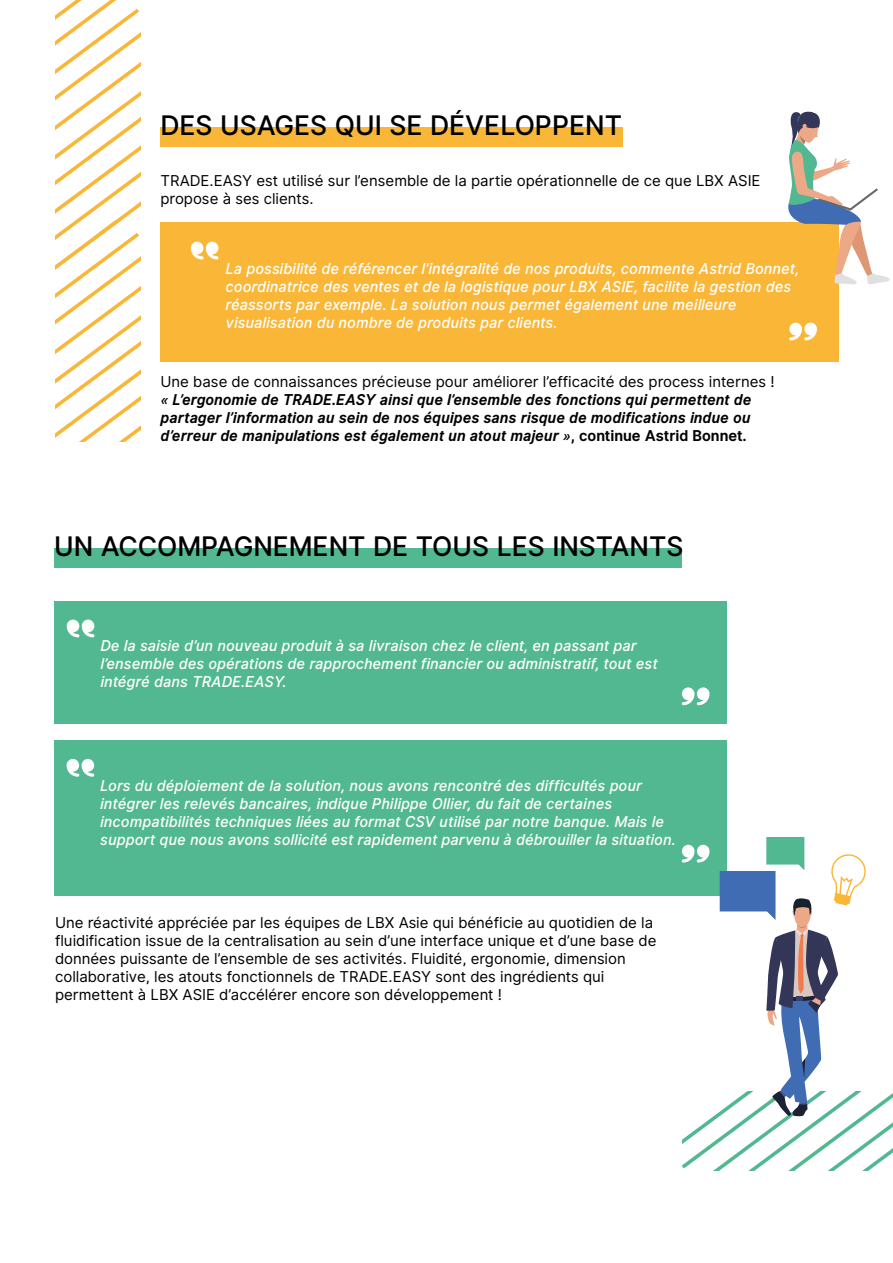
<style>
.page{position:relative;width:893px;height:1263px;background:#fff}
.page>*{position:absolute;margin:0;border:0;box-sizing:border-box;transform-origin:0 0}
.t1{font:500 27px "Inter UI";color:#000}
.t2{font:italic 500 15px/18px "Inter UI";color:#fff}
.t3{font:15px/18px "Inter UI";color:#000}
.t4{font:italic 700 15px/18px "Inter UI";color:#000;text-align:justify}
.s1{font-style:normal}
</style>
<div class="page">
<div style="left:160px;top:127px;width:463px;height:19px;background:#fab637"></div>
<div style="left:161px;top:223px;width:678px;height:139px;background:#fab637"></div>
<svg style="left:789px;top:323px;width:28px;height:17px"></svg>
<svg style="left:191px;top:242px;width:28px;height:17px"></svg>
<svg style="left:55px;top:0;width:85px;height:441px"></svg>
<div style="left:54px;top:549px;width:628px;height:19px;background:#52b891"></div>
<div style="left:54px;top:601px;width:673px;height:122px;background:#52b891"></div>
<div style="left:54px;top:740px;width:673px;height:155px;background:#52b891"></div>
<svg style="left:682px;top:687px;width:27px;height:18px"></svg>
<svg style="left:67px;top:620px;width:27px;height:17px"></svg>
<svg style="left:67px;top:759px;width:27px;height:18px"></svg>
<svg style="left:786px;top:111px;width:104px;height:174px"></svg>
<svg style="left:682px;top:837px;width:211px;height:333px"></svg>
<h1 class="t1" style="left:161px;top:106px;width:463px">DES USAGES QUI SE DÉVELOPPENT</h1>
<p class="t3" style="left:161px;top:172px;width:601px">TRADE.EASY est utilisé sur l’ensemble de la partie opérationnelle de ce que LBX ASIE propose à ses clients.</p>
<p class="t2" style="left:226px;top:260px;width:575px">La possibilité de référencer l’intégralité de nos produits, commente Astrid Bonnet, coordinatrice des ventes et de la logistique pour LBX ASIE, facilite la gestion des réassorts par exemple. La solution nous permet également une meilleure visualisation du nombre de produits par clients.</p>
<p class="t3" style="left:161px;top:373px;width:616px">Une base de connaissances précieuse pour améliorer l’efficacité des process internes !</p>
<p class="t4" style="left:161px;top:391px;width:592px">« L’ergonomie de TRADE.EASY ainsi que l’ensemble des fonctions qui permettent de partager l’information au sein de nos équipes sans risque de modifications indue ou d’erreur de manipulations est également un atout majeur »<span class="s1">, continue Astrid Bonnet.</span></p>
<h1 class="t1" style="left:54px;top:527px;width:631px">UN ACCOMPAGNEMENT DE TOUS LES INSTANTS</h1>
<p class="t2" style="left:100px;top:637px;width:559px">De la saisie d’un nouveau produit à sa livraison chez le client, en passant par l’ensemble des opérations de rapprochement financier ou administratif, tout est intégré dans TRADE.EASY.</p>
<p class="t2" style="left:100px;top:777px;width:577px">Lors du déploiement de la solution, nous avons rencontré des difficultés pour intégrer les relevés bancaires, indique Philippe Ollier, du fait de certaines incompatibilités techniques liées au format CSV utilisé par notre banque. Mais le support que nous avons sollicité est rapidement parvenu à débrouiller la situation.</p>
<p class="t3" style="left:55px;top:914px;width:603px">Une réactivité appréciée par les équipes de LBX Asie qui bénéficie au quotidien de la fluidification issue de la centralisation au sein d’une interface unique et d’une base de données puissante de l’ensemble de ses activités. Fluidité, ergonomie, dimension collaborative, les atouts fonctionnels de TRADE.EASY sont des ingrédients qui permettent à LBX ASIE d’accélérer encore son développement !</p>
</div>
